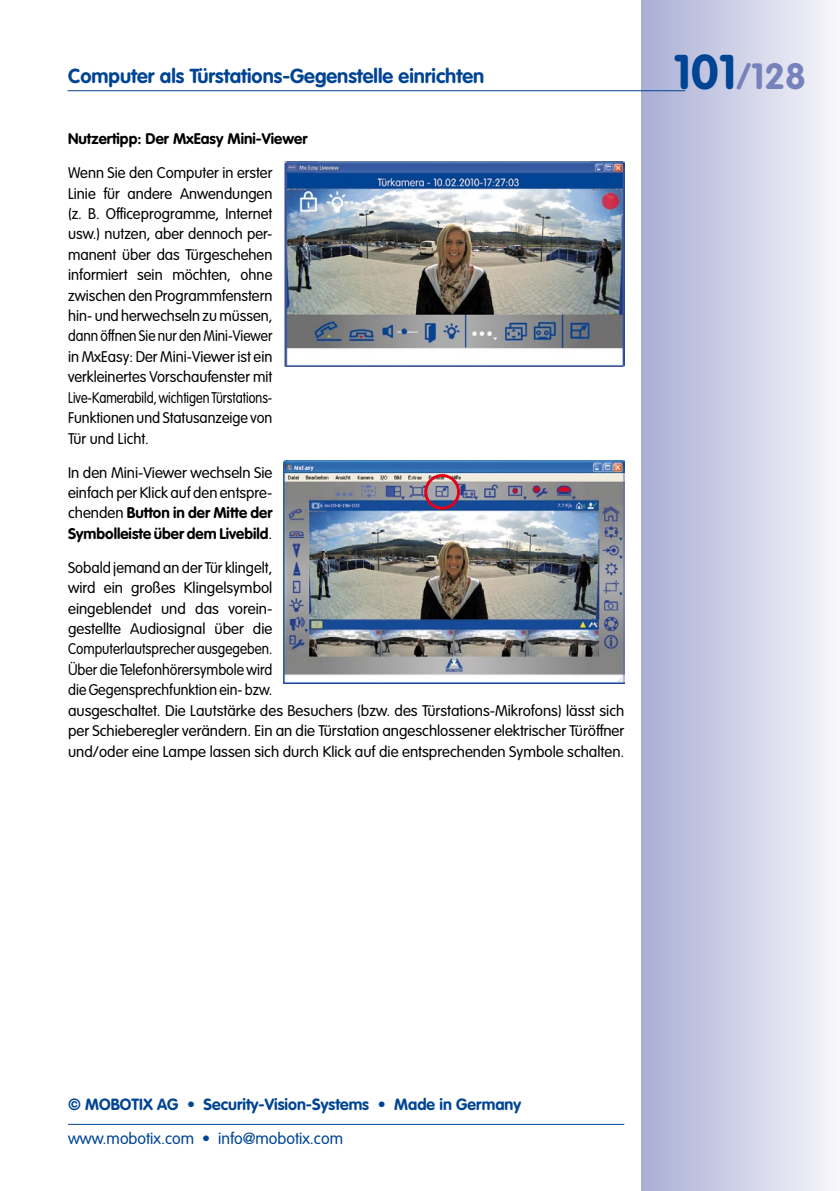
<style>
.page{position:relative;width:840px;height:1191px;background:#fff}
.page>*{position:absolute;margin:0;border:0;box-sizing:border-box;transform-origin:0 0}
.t1{font:700 36px "VAG Rounded LT Pro";color:#7683bb}
.t2{font:700 20px "VAG Rounded LT Pro";color:#004494}
.t3{font:700 16px "VAG Rounded LT Pro";color:#004494}
.t4{font:300 16px "VAG Rounded LT Pro";color:#004494}
.t5{font:300 15.2px/20.4px "VAG Rounded LT Pro";color:#000;text-align:justify}
.t6{font:700 15.2px "VAG Rounded LT Pro";color:#000}
.s1{font-weight:700}
.s2{font-size:48px;color:#004494}
</style>
<div class="page">
<div style="left:641px;top:0;width:198px;height:1191px;background:linear-gradient(to right,#a9add4,#f7f7fb)"></div>
<hr style="left:67px;top:90px;width:617px;height:1px;background:#004494">
<hr style="left:68px;top:1123px;width:556px;height:1px;background:#004494">
<img style="left:283px;top:161px;width:341px;height:205px">
<img style="left:283px;top:461px;width:341px;height:222px">
<div style="left:424px;top:474px;width:36px;height:36px;border:3px solid #e2001a;border-radius:50%"></div>
<h2 class="t2" style="left:68px;top:63px;width:417px">Computer als Türstations-Gegenstelle einrichten</h2>
<p class="t6" style="left:68px;top:129px;width:241px">Nutzertipp: Der MxEasy Mini-Viewer</p>
<p class="t5" style="left:68px;top:163px;width:206px">Wenn Sie den Computer in erster Linie für andere Anwendungen (z. B. Officeprogramme, Internet usw.) nutzen, aber dennoch per&shy;manent über das Türgeschehen informiert sein möchten, ohne zwischen den Programmfenstern hin- und herwechseln zu müssen, dann öffnen Sie nur den Mini-Viewer in MxEasy: Der Mini-Viewer ist ein verkleinertes Vorschaufenster mit Live-Kamerabild, wichtigen Türstations-Funktionen und Statusanzeige von Tür und Licht.</p>
<p class="t5" style="left:68px;top:462px;width:206px">In den Mini-Viewer wechseln Sie einfach per Klick auf den entspre&shy;chenden <span class="s1">Button in der Mitte der Symbolleiste über dem Livebild</span>.</p>
<p class="t5" style="left:68px;top:558px;width:557px;text-align:left">Sobald jemand an der Tür klingelt,<br>wird ein großes Klingelsymbol<br>eingeblendet und das vorein-<br>gestellte Audiosignal über die<br>Computerlautsprecher ausgegeben.<br>Über die Telefonhörersymbole wird<br>die Gegensprechfunktion ein- bzw.<br>ausgeschaltet. Die Lautstärke des Besuchers (bzw. des Türstations-Mikrofons) lässt sich per Schieberegler verändern. Ein an die Türstation angeschlossener elektrischer Türöffner und/oder eine Lampe lassen sich durch Klick auf die entsprechenden Symbole schalten.</p>
<h1 class="t1" style="left:673px;top:53px;width:134px"><span class="s2">101</span>/128</h1>
<p class="t3" style="left:68px;top:1094px;width:454px">© MOBOTIX AG • Security-Vision-Systems • Made in Germany</p>
<p class="t4" style="left:68px;top:1129px;width:276px">www.mobotix.com • info@mobotix.com</p>
</div>
